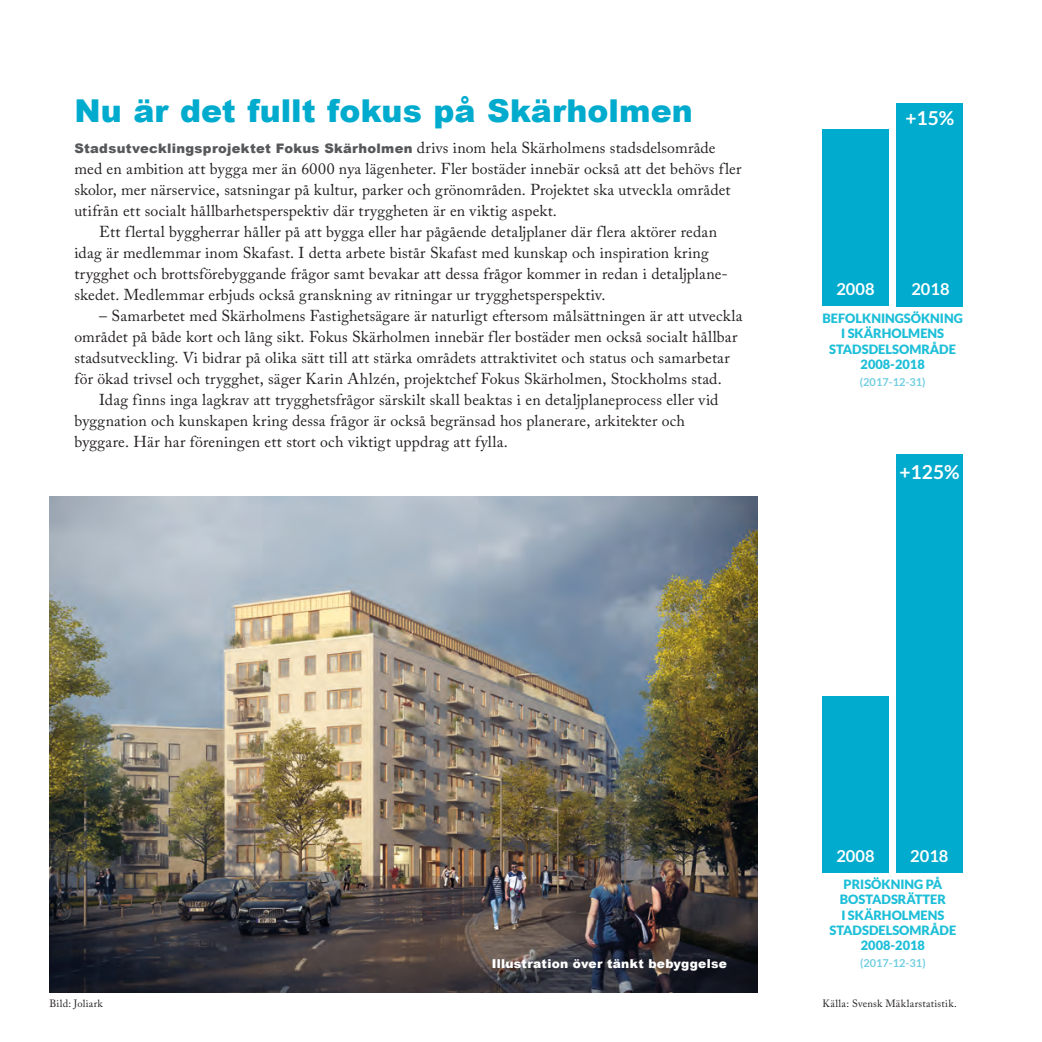
<style>
.page{position:relative;width:1042px;height:1042px;background:#fff}
.page>*{position:absolute;margin:0;border:0;box-sizing:border-box;transform-origin:0 0}
.Rubrik_18{font:900 31.5px "Arial";color:#00abcd}
.t1{font:700 19.25px "Lato";color:#fff}
.t2{font:700 16.45px "Lato";color:#fff}
.brödtext{font:15.75px/21px "Adobe Caslon Pro";letter-spacing:.01em;color:#231f20}
.brödtext-2{font:900 13.12px "Arial";letter-spacing:.02em;color:#57585a}
.t3{font:900 12.78px "Lato";color:#1cbed8}
.Rubrik_18-2{font:900 12.25px "Arial";letter-spacing:.025em;color:#fff}
.t4{font:700 11.03px "Lato";color:#71cee1}
.brödtext-3{font:10.5px "Adobe Caslon Pro";letter-spacing:.03em;color:#231f20}
.bildtext{font:10.5px "Adobe Caslon Pro";letter-spacing:.015em;color:#231f20}
.s1{font-family:"Adobe Caslon Pro";font-weight:400;font-size:15.75px;color:#231f20}
</style>
<div class="page">
<img style="left:50px;top:496px;width:707px;height:496px">
<div style="left:822px;top:130px;width:66px;height:176px;background:#00abcd"></div>
<div style="left:897px;top:103px;width:66px;height:203px;background:#00abcd"></div>
<div style="left:822px;top:696px;width:66px;height:177px;background:#00abcd"></div>
<div style="left:896px;top:454px;width:66px;height:419px;background:#00abcd"></div>
<p class="Rubrik_18" style="left:74px;top:93px;width:620px">Nu är det fullt fokus på Skärholmen</p>
<p class="brödtext-2" style="left:74px;top:141px;width:643px">Stadsutvecklingsprojektet Fokus Skärholmen <span class="s1">drivs inom hela Skärholmens stadsdelsområde</span></p>
<p class="brödtext" style="left:74px;top:158px;width:668px">med en ambition att bygga mer än 6000 nya lägenheter. Fler bostäder innebär också att det behövs fler skolor, mer närservice, satsningar på kultur, parker och grönområden. Projektet ska utveckla området utifrån ett socialt hållbarhetsperspektiv där tryggheten är en viktig aspekt.</p>
<p class="brödtext" style="left:74px;top:221px;width:655px;text-indent:25px">Ett flertal byggherrar håller på att bygga eller har pågående detaljplaner där flera aktörer redan idag är medlemmar inom Skafast. I detta arbete bistår Skafast med kunskap och inspiration kring trygghet och brottsförebyggande frågor samt bevakar att dessa frågor kommer in redan i detaljplane&shy;skedet. Medlemmar erbjuds också granskning av ritningar ur trygghetsperspektiv.</p>
<p class="brödtext" style="left:74px;top:305px;width:670px;text-indent:25px">– Samarbetet med Skärholmens Fastighetsägare är naturligt eftersom målsättningen är att utveckla området på både kort och lång sikt. Fokus Skärholmen innebär fler bostäder men också socialt hållbar stadsutveckling. Vi bidrar på olika sätt till att stärka områdets attraktivitet och status och samarbetar för ökad trivsel och trygghet, säger Karin Ahlzén, projektchef Fokus Skärholmen, Stockholms stad.</p>
<p class="brödtext" style="left:74px;top:389px;width:645px;text-indent:25px">Idag finns inga lagkrav att trygghetsfrågor särskilt skall beaktas i en detaljplaneprocess eller vid byggnation och kunskapen kring dessa frågor är också begränsad hos planerare, arkitekter och</p>
<p class="brödtext" style="left:74px;top:431px;width:435px">byggare. Här har föreningen ett stort och viktigt uppdrag att fylla.</p>
<p class="t1" style="left:905px;top:107px;width:50px">+15%</p>
<p class="t2" style="left:836px;top:280px;width:40px">2008</p>
<p class="t2" style="left:911px;top:280px;width:40px">2018</p>
<p class="t3" style="left:822px;top:311px;width:142px">BEFOLKNINGSÖKNING</p>
<p class="t3" style="left:841px;top:326px;width:105px">I SKÄRHOLMENS</p>
<p class="t3" style="left:829px;top:341px;width:128px">STADSDELSOMRÅDE</p>
<p class="t3" style="left:860px;top:357px;width:66px">2008-2018</p>
<p class="t4" style="left:860px;top:376px;width:67px">(2017-12-31)</p>
<p class="t1" style="left:899px;top:461px;width:62px">+125%</p>
<p class="bildtext" style="left:50px;top:997px;width:55px">Bild: Joliark</p>
<p class="Rubrik_18-2" style="left:492px;top:956px;width:237px">Illustration över tänkt bebyggelse</p>
<p class="t2" style="left:910px;top:846px;width:40px">2018</p>
<p class="t2" style="left:836px;top:846px;width:40px">2008</p>
<p class="t3" style="left:843px;top:877px;width:100px">PRISÖKNING PÅ</p>
<p class="t3" style="left:840px;top:892px;width:108px">BOSTADSRÄTTER</p>
<p class="t3" style="left:841px;top:907px;width:105px">I SKÄRHOLMENS</p>
<p class="t3" style="left:829px;top:923px;width:128px">STADSDELSOMRÅDE</p>
<p class="t3" style="left:861px;top:938px;width:66px">2008-2018</p>
<p class="t4" style="left:860px;top:957px;width:67px">(2017-12-31)</p>
<p class="brödtext-3" style="left:822px;top:997px;width:136px">Källa: Svensk Mäklarstatistik.</p>
</div>
